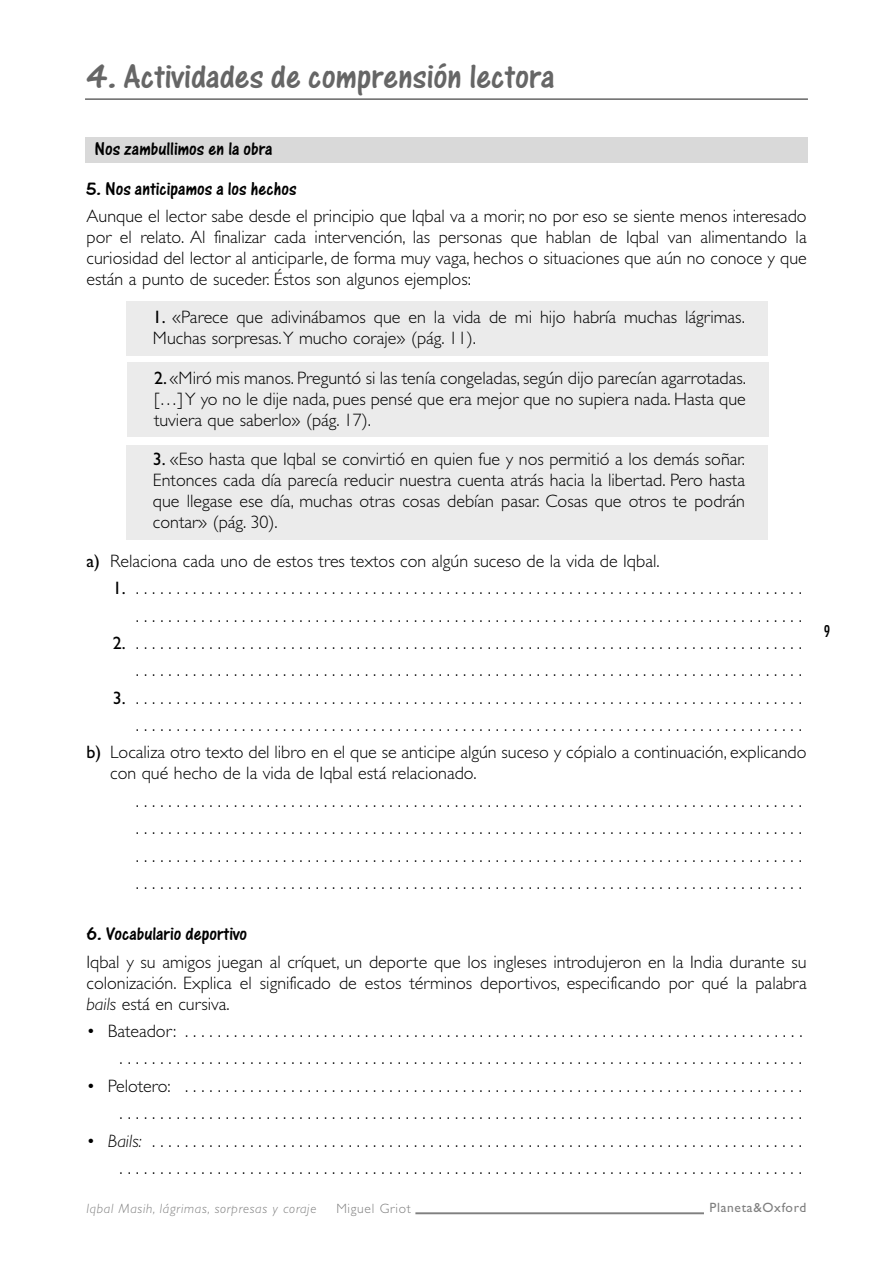
<style>
.page{position:relative;width:893px;height:1263px;background:#fff}
.page>*{position:absolute;margin:0;border:0;box-sizing:border-box;transform-origin:0 0}
.t1{font:36px "One Stroke Script Plain";color:#666}
.t2{font:19.5px "One Stroke Script Plain";color:#000}
.t3{font:300 18px/21px "Gill Sans";color:#000;text-align:right}
.t4{font:500 condensed 15.75px "Futura";color:#000}
.t5{font:italic 300 13.5px "Gill Sans";letter-spacing:.05em;color:#808080}
.t6{font:13.5px "Gill Sans";letter-spacing:.05em;color:#808080}
.t7{font:300 13.5px "Gill Sans";letter-spacing:.05em;color:#808080}
.s1{font-weight:400}
.s2{font-style:italic}
</style>
<div class="page">
<hr style="left:415px;top:1212px;width:289px;height:2px;background:#808080">
<hr style="left:85px;top:98px;width:723px;height:2px;background:#666">
<div style="left:85px;top:137px;width:723px;height:26px;background:#d9d9d9"></div>
<div style="left:126px;top:301px;width:641px;height:54px;background:#ebebeb"></div>
<div style="left:127px;top:362px;width:641px;height:75px;background:#ebebeb"></div>
<div style="left:126px;top:445px;width:641px;height:95px;background:#ebebeb"></div>
<h1 class="t1" style="left:87px;top:65px;width:470px">4. Actividades de comprensión lectora</h1>
<p class="t2" style="left:95px;top:143px;width:179px">Nos zambullimos en la obra</p>
<p class="t2" style="left:87px;top:183px;width:211px">5. Nos anticipamos a los hechos</p>
<p class="t3" style="left:87px;top:208px;width:722px;text-align:justify">Aunque el lector sabe desde el principio que Iqbal va a morir, no por eso se siente menos interesado por el relato. Al finalizar cada intervención, las personas que hablan de Iqbal van alimentando la curiosidad del lector al anticiparle, de forma muy vaga, hechos o situaciones que aún no conoce y que están a punto de suceder. Éstos son algunos ejemplos:</p>
<p class="t3" style="left:153px;top:308px;width:593px;text-align:left"><span class="s1">1.</span> «Parece que adivinábamos que en la vida de mi hijo habría muchas lágrimas.<br>Muchas sorpresas.Y mucho coraje» (pág. 11).</p>
<p class="t3" style="left:154px;top:369px;width:593px;text-align:justify"><span class="s1">2.</span> «Miró mis manos. Preguntó si las tenía congeladas, según dijo parecían agarrotadas. […] Y yo no le dije nada, pues pensé que era mejor que no supiera nada. Hasta que tuviera que saberlo» (pág. 17).</p>
<p class="t3" style="left:153px;top:451px;width:594px;text-align:justify"><span class="s1">3.</span> «Eso hasta que Iqbal se convirtió en quien fue y nos permitió a los demás soñar.<br>Entonces cada día parecía reducir nuestra cuenta atrás hacia la libertad. Pero hasta que llegase ese día, muchas otras cosas debían pasar. Cosas que otros te podrán contar» (pág. 30).</p>
<p class="t3" style="left:87px;top:552px;width:574px"><span class="s1">a)</span> Relaciona cada uno de estos tres textos con algún suceso de la vida de Iqbal.</p>
<p class="t3" style="left:113px;top:576px;width:690px;line-height:27.5px"><span class="s1">1.</span> . . . . . . . . . . . . . . . . . . . . . . . . . . . . . . . . . . . . . . . . . . . . . . . . . . . . . . . . . . . . . . . . . . . . . . . . . . . . . . . . . . . . . . . . . . . . . . . . . . . . . . . . . . . . . . . . . . . . . . . . . . . . . . . . . . . . . . . . . . . . . . . . . . . . . . . . . . . . . . . . . . . .</p>
<p class="t3" style="left:113px;top:631px;width:690px;line-height:27.5px"><span class="s1">2.</span> . . . . . . . . . . . . . . . . . . . . . . . . . . . . . . . . . . . . . . . . . . . . . . . . . . . . . . . . . . . . . . . . . . . . . . . . . . . . . . . . . . . . . . . . . . . . . . . . . . . . . . . . . . . . . . . . . . . . . . . . . . . . . . . . . . . . . . . . . . . . . . . . . . . . . . . . . . . . . . . . . . . .</p>
<p class="t3" style="left:87px;top:686px;width:721px;line-height:27.5px"><span class="s1">3.</span> . . . . . . . . . . . . . . . . . . . . . . . . . . . . . . . . . . . . . . . . . . . . . . . . . . . . . . . . . . . . . . . . . . . . . . . . . . . . . . . . . .<br>. . . . . . . . . . . . . . . . . . . . . . . . . . . . . . . . . . . . . . . . . . . . . . . . . . . . . . . . . . . . . . . . . . . . . . . . . . . . . . . . . .<br><span class="s1">b)</span> Localiza otro texto del libro en el que se anticipe algún suceso y cópialo a continuación, explicando</p>
<p class="t3" style="left:136px;top:761px;width:667px;line-height:27.5px;text-align:left;text-indent:-26px">con qué hecho de la vida de Iqbal está relacionado.<br>. . . . . . . . . . . . . . . . . . . . . . . . . . . . . . . . . . . . . . . . . . . . . . . . . . . . . . . . . . . . . . . . . . . . . . . . . . . . . . . . . . . . . . . . . . . . . . . . . . . . . . . . . . . . . . . . . . . . . . . . . . . . . . . . . . . . . . . . . . . . . . . . . . . . . . . . . . . . . . . . . . . . . . . . . . . . . . . . . . . . . . . . . . . . . . . . . . . . . . . . . . . . . . . . . . . . . . . . . . . . . . . . . . . . . . . . . . . . . . . . . . . . . . . . . . . . . . . . . . . . . . . . . . . . . . . . . . . . . . . . . . . . . . . . . . . . . . . . . . . . . . . . . . . . . . . . . . . . . . . . . . . . . . . .</p>
<p class="t2" style="left:87px;top:928px;width:162px">6. Vocabulario deportivo</p>
<p class="t3" style="left:87px;top:953px;width:722px;text-align:justify">Iqbal y su amigos juegan al críquet, un deporte que los ingleses introdujeron en la India durante su colonización. Explica el significado de estos términos deportivos, especificando por qué la palabra <span class="s2">bails</span> está en cursiva.</p>
<p class="t3" style="left:87px;top:1019px;width:717px;line-height:27.5px">• Bateador: . . . . . . . . . . . . . . . . . . . . . . . . . . . . . . . . . . . . . . . . . . . . . . . . . . . . . . . . . . . . . . . . . . . . . . . . . . . . . . . . . . . . . . . . . . . . . . . . . . . . . . . . . . . . . . . . . . . . . . . . . . . . . . . . . . . . . . . . . . . . . . . . . . . . . . . . . . . . . . . .</p>
<p class="t3" style="left:87px;top:1074px;width:717px;line-height:27.5px">• Pelotero: . . . . . . . . . . . . . . . . . . . . . . . . . . . . . . . . . . . . . . . . . . . . . . . . . . . . . . . . . . . . . . . . . . . . . . . . . . . . . . . . . . . . . . . . . . . . . . . . . . . . . . . . . . . . . . . . . . . . . . . . . . . . . . . . . . . . . . . . . . . . . . . . . . . . . . . . . . . . . . . .</p>
<p class="t3" style="left:87px;top:1128px;width:717px;line-height:27.5px">• <span class="s2">Bails:</span> . . . . . . . . . . . . . . . . . . . . . . . . . . . . . . . . . . . . . . . . . . . . . . . . . . . . . . . . . . . . . . . . . . . . . . . . . . . . . . . . . . . . . . . . . . . . . . . . . . . . . . . . . . . . . . . . . . . . . . . . . . . . . . . . . . . . . . . . . . . . . . . . . . . . . . . . . . . . . . . . . . . .</p>
<p class="t5" style="left:87px;top:1204px;width:231px">Iqbal Masih, lágrimas, sorpresas y coraje</p>
<p class="t7" style="left:336px;top:1204px;width:76px">Miguel Griot</p>
<p class="t6" style="left:710px;top:1202px;width:98px">Planeta&amp;Oxford</p>
<p class="t4" style="left:824px;top:623px;width:8px">9</p>
</div>
